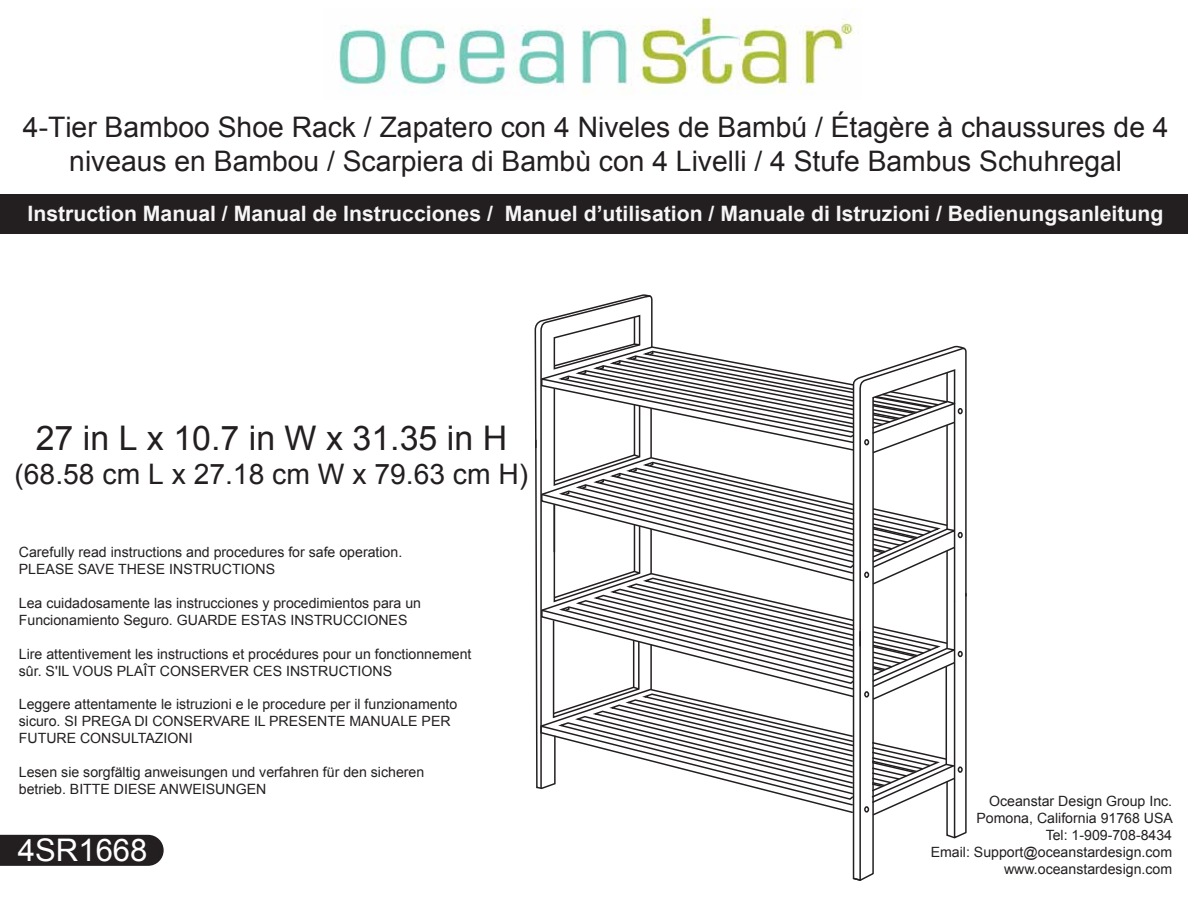
<style>
.page{position:relative;width:1188px;height:918px;background:#fff}
.page>*{position:absolute;margin:0;border:0;box-sizing:border-box;transform-origin:0 0}
.t1{font:33.9px "Arial";color:#231f20}
.t2{font:31.05px "Arial";color:#fff}
.t3{font:28.35px/33.9px "Arial";color:#231f20;text-align:center}
.t4{font:700 21.15px "Arial";color:#f7f6f6}
.t5{font:14.1px/17px "Arial";color:#231f20}
</style>
<div class="page">
<div style="left:0;top:194px;width:1188px;height:40px;background:#231f20"></div>
<img style="left:339px;top:9px;width:516px;height:85px">
<div style="left:0;top:835px;width:164px;height:31px;background:#231f20"></div>
<svg style="left:534px;top:294px;width:433px;height:587px"></svg>
<h3 class="t3" style="left:23px;top:110px;width:1147px">4-Tier Bamboo Shoe Rack / Zapatero con 4 Niveles de Bambú / Étagère à chaussures de 4 niveaus en Bambou / Scarpiera di Bambù con 4 Livelli / 4 Stufe Bambus Schuhregal</h3>
<h3 class="t4" style="left:28px;top:200px;width:1137px">Instruction Manual / Manual de Instrucciones / Manuel d’utilisation / Manuale di Istruzioni / Bedienungsanleitung</h3>
<h1 class="t1" style="left:36px;top:416px;width:473px">27 in L x 10.7 in W x 31.35 in H</h1>
<h3 class="t3" style="left:15px;top:457px;width:515px">(68.58 cm L x 27.18 cm W x 79.63 cm H)</h3>
<p class="t5" style="left:19px;top:544px;width:385px">Carefully read instructions and procedures for safe operation.<br>PLEASE SAVE THESE INSTRUCTIONS</p>
<p class="t5" style="left:19px;top:594px;width:404px">Lea cuidadosamente las instrucciones y procedimientos para un<br>Funcionamiento Seguro. GUARDE ESTAS INSTRUCCIONES</p>
<p class="t5" style="left:19px;top:645px;width:454px">Lire attentivement les instructions et procédures pour un fonctionnement sûr. S'IL VOUS PLAÎT CONSERVER CES INSTRUCTIONS</p>
<p class="t5" style="left:19px;top:696px;width:440px">Leggere attentamente le istruzioni e le procedure per il funzionamento sicuro. SI PREGA DI CONSERVARE IL PRESENTE MANUALE PER<br>FUTURE CONSULTAZIONI</p>
<p class="t5" style="left:19px;top:764px;width:407px">Lesen sie sorgfältig anweisungen und verfahren für den sicheren betrieb. BITTE DIESE ANWEISUNGEN</p>
<h2 class="t2" style="left:18px;top:830px;width:131px">4SR1668</h2>
<p class="t5" style="left:931px;top:793px;width:244px;text-align:right">Oceanstar Design Group Inc.<br>Pomona, California 91768 USA<br>Tel: 1-909-708-8434<br>Email: Support@oceanstardesign.com www.oceanstardesign.com</p>
</div>
